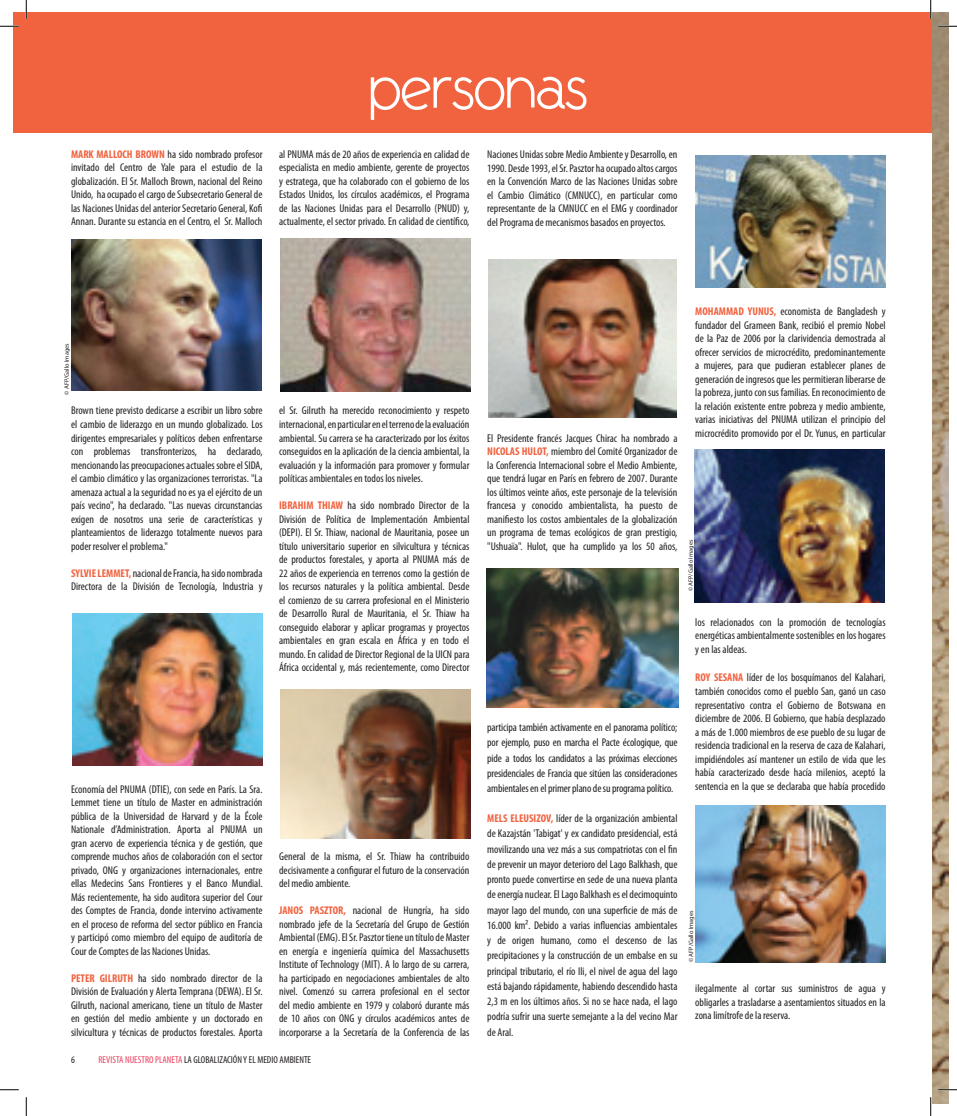
<style>
.page{position:relative;width:957px;height:1116px;background:#fff}
.page>*{position:absolute;margin:0;border:0;box-sizing:border-box;transform-origin:0 0}
.t1{font:62.5px "Andrew Andreas Plain";letter-spacing:-.06em;color:#fff}
.t2{font:condensed 11.25px/13.5px "Myriad Pro";color:#231f20;text-align:justify}
.t3{font:condensed 10px "Myriad Pro";color:#231f20}
.t4{font:6.25px "Myriad Pro";color:#231f20}
.s1{font-weight:700;color:#f1623f}
.s2{color:#ee4260}
</style>
<div class="page">
<img style="left:931px;top:12px;width:17px;height:1091px">
<div style="left:13px;top:12px;width:918px;height:121px;background:#f1623f"></div>
<img style="left:72px;top:613px;width:190px;height:153px">
<img style="left:280px;top:238px;width:190px;height:154px">
<img style="left:280px;top:689px;width:190px;height:149px">
<img style="left:486px;top:568px;width:192px;height:139px">
<img style="left:695px;top:155px;width:190px;height:132px">
<img style="left:694px;top:449px;width:190px;height:154px">
<img style="left:71px;top:240px;width:191px;height:150px">
<img style="left:488px;top:260px;width:188px;height:158px">
<img style="left:695px;top:805px;width:190px;height:157px">
<svg style="left:0;top:25px;width:19px;height:2px"></svg>
<svg style="left:937px;top:25px;width:19px;height:2px"></svg>
<svg style="left:0;top:1089px;width:19px;height:1px"></svg>
<svg style="left:937px;top:1088px;width:19px;height:2px"></svg>
<svg style="left:25px;top:0;width:2px;height:19px"></svg>
<svg style="left:25px;top:1097px;width:2px;height:18px"></svg>
<svg style="left:929px;top:0;width:2px;height:19px"></svg>
<svg style="left:930px;top:1097px;width:1px;height:18px"></svg>
<p class="t2" style="left:71px;top:147px;width:193px"><span class="s1">MARK MALLOCH BROWN</span> ha sido nombrado profesor invitado del Centro de Yale para el estudio de la globalización. El Sr. Malloch Brown, nacional del Reino Unido, ha ocupado el cargo de Subsecretario General de las Naciones Unidas del anterior Secretario General, Kofi Annan. Durante su estancia en el Centro, el Sr. Malloch</p>
<h1 class="t1" style="left:367px;top:48px;width:223px">personas</h1>
<p class="t2" style="left:279px;top:147px;width:192px">al PNUMA más de 20 años de experiencia en calidad de especialista en medio ambiente, gerente de proyectos y estratega, que ha colaborado con el gobierno de los Estados Unidos, los círculos académicos, el Programa de las Naciones Unidas para el Desarrollo (PNUD) y, actualmente, el sector privado. En calidad de científico,</p>
<p class="t2" style="left:487px;top:147px;width:192px">Naciones Unidas sobre Medio Ambiente y Desarrollo, en 1990. Desde 1993, el Sr. Pasztor ha ocupado altos cargos en la Convención Marco de las Naciones Unidas sobre el Cambio Climático (CMNUCC), en particular como representante de la CMNUCC en el EMG y coordinador del Programa de mecanismos basados en proyectos.</p>
<p class="t4" style="left:63px;top:395px;width:53px;rotate:-90deg">© AFP/Gallo Images</p>
<p class="t2" style="left:71px;top:404px;width:193px">Brown tiene previsto dedicarse a escribir un libro sobre el cambio de liderazgo en un mundo globalizado. Los dirigentes empresariales y políticos deben enfrentarse con problemas transfronterizos, ha declarado, mencionando las preocupaciones actuales sobre el SIDA, el cambio climático y las organizaciones terroristas. "La amenaza actual a la seguridad no es ya el ejército de un país vecino", ha declarado. "Las nuevas circunstancias exigen de nosotros una serie de características y planteamientos de liderazgo totalmente nuevos para poder resolver el problema."</p>
<p class="t2" style="left:71px;top:566px;width:193px"><span class="s1">SYLVIE LEMMET,</span> nacional de Francia, ha sido nombrada<br>Directora de la División de Tecnología, Industria y</p>
<p class="t2" style="left:279px;top:404px;width:192px">el Sr. Gilruth ha merecido reconocimiento y respeto internacional, en particular en el terreno de la evaluación ambiental. Su carrera se ha caracterizado por los éxitos conseguidos en la aplicación de la ciencia ambiental, la evaluación y la información para promover y formular políticas ambientales en todos los niveles.</p>
<p class="t2" style="left:279px;top:498px;width:192px"><span class="s1">IBRAHIM THIAW</span> ha sido nombrado Director de la División de Política de Implementación Ambiental (DEPI). El Sr. Thiaw, nacional de Mauritania, posee un título universitario superior en silvicultura y técnicas de productos forestales, y aporta al PNUMA más de 22 años de experiencia en terrenos como la gestión de los recursos naturales y la política ambiental. Desde el comienzo de su carrera profesional en el Ministerio de Desarrollo Rural de Mauritania, el Sr. Thiaw ha conseguido elaborar y aplicar programas y proyectos ambientales en gran escala en África y en todo el mundo. En calidad de Director Regional de la UICN para África occidental y, más recientemente, como Director</p>
<p class="t2" style="left:71px;top:782px;width:193px">Economía del PNUMA (DTIE), con sede en París. La Sra.<br>Lemmet tiene un título de Master en administración pública de la Universidad de Harvard y de la École Nationale d’Administration. Aporta al PNUMA un gran acervo de experiencia técnica y de gestión, que comprende muchos años de colaboración con el sector privado, ONG y organizaciones internacionales, entre ellas Medecins Sans Frontieres y el Banco Mundial.<br>Más recientemente, ha sido auditora superior del Cour des Comptes de Francia, donde intervino activamente en el proceso de reforma del sector público en Francia y participó como miembro del equipo de auditoría de Cour de Comptes de las Naciones Unidas.</p>
<p class="t2" style="left:71px;top:971px;width:193px"><span class="s1">PETER GILRUTH</span> ha sido nombrado director de la División de Evaluación y Alerta Temprana (DEWA). El Sr.<br>Gilruth, nacional americano, tiene un título de Master en gestión del medio ambiente y un doctorado en silvicultura y técnicas de productos forestales. Aporta</p>
<p class="t2" style="left:279px;top:849px;width:192px">General de la misma, el Sr. Thiaw ha contribuido decisivamente a configurar el futuro de la conservación del medio ambiente.</p>
<p class="t2" style="left:279px;top:903px;width:192px"><span class="s1">JANOS PASZTOR,</span> nacional de Hungría, ha sido nombrado jefe de la Secretaría del Grupo de Gestión Ambiental (EMG). El Sr. Pasztor tiene un título de Master en energía e ingeniería química del Massachusetts Institute of Technology (MIT). A lo largo de su carrera, ha participado en negociaciones ambientales de alto nivel. Comenzó su carrera profesional en el sector del medio ambiente en 1979 y colaboró durante más de 10 años con ONG y círculos académicos antes de incorporarse a la Secretaría de la Conferencia de las</p>
<p class="t3" style="left:98px;top:1053px;width:214px"><span class="s2">REVISTA NUESTRO PLANETA</span> LA GLOBALIZACIÓN Y EL MEDIO AMBIENTE</p>
<p class="t2" style="left:487px;top:431px;width:192px">El Presidente francés Jacques Chirac ha nombrado a <span class="s1">NICOLAS HULOT,</span> miembro del Comité Organizador de la Conferencia Internacional sobre el Medio Ambiente, que tendrá lugar en París en febrero de 2007. Durante los últimos veinte años, este personaje de la televisión francesa y conocido ambientalista, ha puesto de manifiesto los costos ambientales de la globalización un programa de temas ecológicos de gran prestigio, "Ushuaïa". Hulot, que ha cumplido ya los 50 años,</p>
<p class="t2" style="left:487px;top:720px;width:192px;line-height:15.1px">participa también activamente en el panorama político; por ejemplo, puso en marcha el Pacte écologique, que pide a todos los candidatos a las próximas elecciones presidenciales de Francia que sitúen las consideraciones ambientales en el primer plano de su programa político.</p>
<p class="t2" style="left:487px;top:810px;width:192px;line-height:15.2px"><span class="s1">MELS ELEUSIZOV,</span> líder de la organización ambiental de Kazajstán 'Tabigat' y ex candidato presidencial, está movilizando una vez más a sus compatriotas con el fin de prevenir un mayor deterioro del Lago Balkhash, que pronto puede convertirse en sede de una nueva planta de energía nuclear. El Lago Balkhash es el decimoquinto mayor lago del mundo, con una superficie de más de 16.000 km². Debido a varias influencias ambientales y de origen humano, como el descenso de las precipitaciones y la construcción de un embalse en su principal tributario, el río Ili, el nivel de agua del lago está bajando rápidamente, habiendo descendido hasta 2,3 m en los últimos años. Si no se hace nada, el lago podría sufrir una suerte semejante a la del vecino Mar de Aral.</p>
<p class="t2" style="left:695px;top:304px;width:192px"><span class="s1">MOHAMMAD YUNUS,</span> economista de Bangladesh y fundador del Grameen Bank, recibió el premio Nobel de la Paz de 2006 por la clarividencia demostrada al ofrecer servicios de microcrédito, predominantemente a mujeres, para que pudieran establecer planes de generación de ingresos que les permitieran liberarse de la pobreza, junto con sus familias. En reconocimiento de la relación existente entre pobreza y medio ambiente, varias iniciativas del PNUMA utilizan el principio del microcrédito promovido por el Dr. Yunus, en particular</p>
<p class="t4" style="left:686px;top:591px;width:53px;rotate:-90deg">© AFP/Gallo Images</p>
<p class="t2" style="left:695px;top:615px;width:192px">los relacionados con la promoción de tecnologías energéticas ambientalmente sostenibles en los hogares y en las aldeas.</p>
<p class="t2" style="left:695px;top:671px;width:192px"><span class="s1">ROY SESANA</span> líder de los bosquímanos del Kalahari, también conocidos como el pueblo San, ganó un caso representativo contra el Gobierno de Botswana en diciembre de 2006. El Gobierno, que había desplazado a más de 1.000 miembros de ese pueblo de su lugar de residencia tradicional en la reserva de caza de Kalahari, impidiéndoles así mantener un estilo de vida que les había caracterizado desde hacía milenios, aceptó la sentencia en la que se declaraba que había procedido</p>
<p class="t4" style="left:686px;top:962px;width:53px;rotate:-90deg">© AFP/Gallo Images</p>
<p class="t2" style="left:695px;top:981px;width:192px">ilegalmente al cortar sus suministros de agua y obligarles a trasladarse a asentamientos situados en la zona limítrofe de la reserva.</p>
</div>
